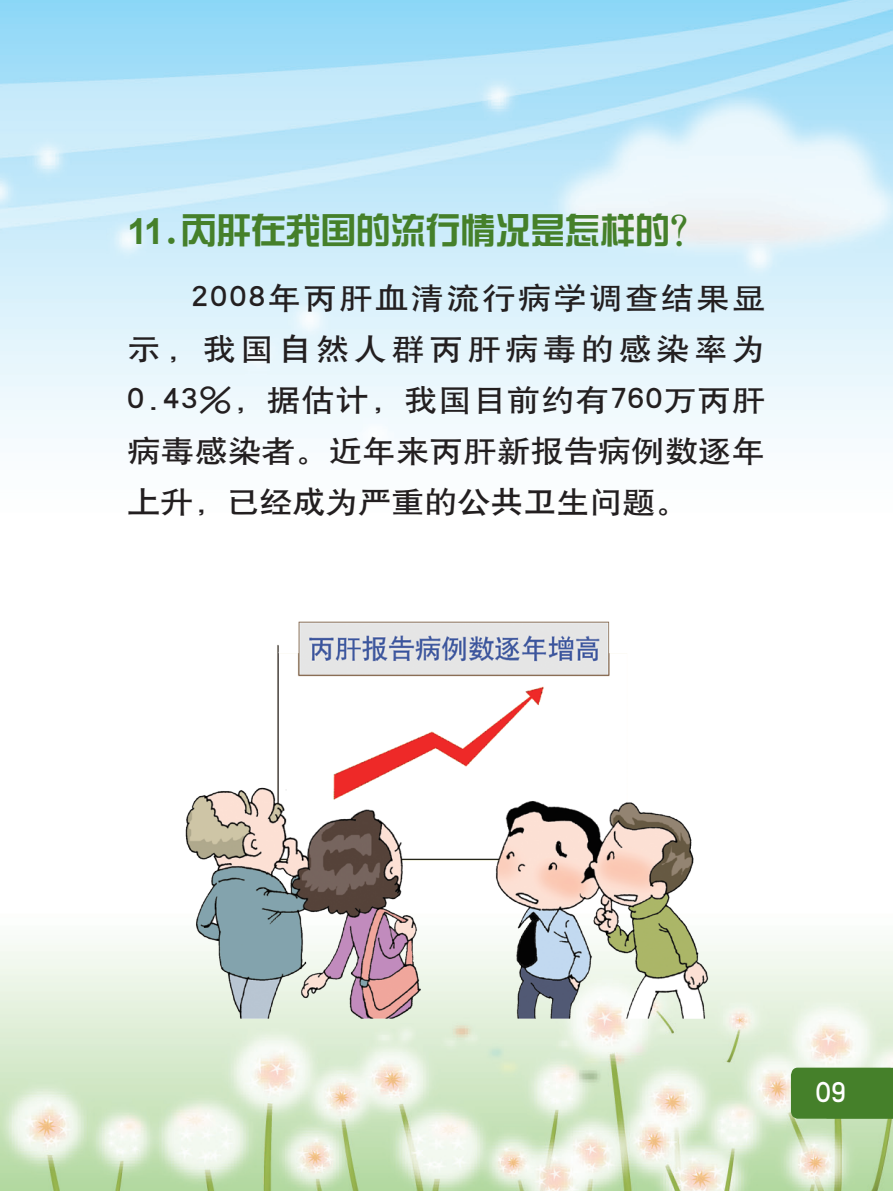
<style>
.page{position:relative;width:893px;height:1191px;background:#fff}
.page>*{position:absolute;margin:0;border:0;box-sizing:border-box;transform-origin:0 0}
.标题{font:36px "H Yk 1 gj";letter-spacing:-.03em;color:#45802a}
.正文{font:30px/51px "H Yb 1 gj";letter-spacing:.02em;color:#231f20;text-align:justify;scale:1.1 1}
.t1{font:30px "H Yb 1 gj";color:#fff}
.s1{font-family:"Arial";font-weight:700}
</style>
<div class="page">
<img style="left:0;top:0;width:893px;height:1191px">
<div style="left:791px;top:1067px;width:102px;height:51px;background:#45802a"></div>
<img style="left:176px;top:613px;width:543px;height:407px">
<p class="标题" style="left:128px;top:213px;width:580px"><span class="s1">11</span>.丙肝在我国的流行情况是怎样的？</p>
<p class="正文" style="left:128px;top:273px;width:581px;text-indent:64px">2008年丙肝血清流行病学调查结果显示，我国自然人群丙肝病毒的感染率为0.43%，据估计，我国目前约有760万丙肝病毒感染者。近年来丙肝新报告病例数逐年上升，已经成为严重的公共卫生问题。</p>
<p class="t1" style="left:816px;top:1079px;width:31px">09</p>
</div>
